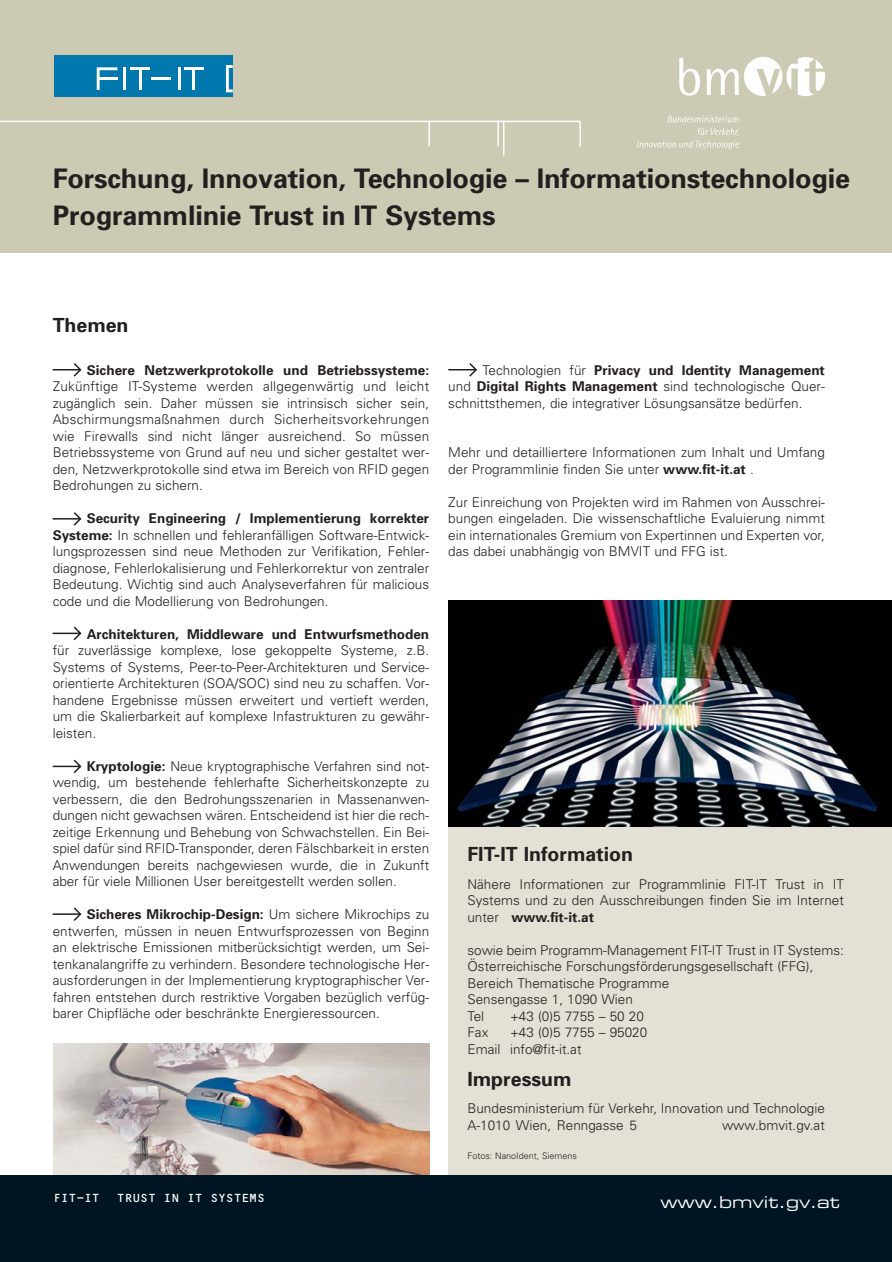
<style>
.page{position:relative;width:892px;height:1262px;background:#fff}
.page>*{position:absolute;margin:0;border:0;box-sizing:border-box;transform-origin:0 0}
.t1{font:700 27px/37.5px "Univers";letter-spacing:-.005em;color:#231f20}
.t2{font:700 19.5px "Univers";color:#231f20}
.t3{font:16.5px "Eurostile Extended Two";color:#fff}
.t4{font:300 13.5px/16.5px "Univers";color:#231f20;text-align:justify}
.t5{font:700 13.5px "Univers";letter-spacing:.005em;color:#231f20}
.t6{font:12px "OCRB";letter-spacing:-.07em;color:#fff}
.t7{font:300 9px "Univers";color:#231f20}
.s1{font-weight:700}
</style>
<div class="page">
<img style="left:448px;top:600px;width:443px;height:227px">
<img style="left:53px;top:1043px;width:377px;height:132px">
<div style="left:448px;top:827px;width:443px;height:360px;background:#e3e1d5"></div>
<div style="left:0;top:1175px;width:891px;height:87px;background:#001522"></div>
<div style="left:0;top:0;width:891px;height:252px;background:#cdcab3"></div>
<hr style="left:579px;top:121px;width:2px;height:26px;background:#fff">
<hr style="left:497px;top:121px;width:2px;height:25px;background:#fff">
<hr style="left:428px;top:121px;width:2px;height:25px;background:#fff">
<hr style="left:503px;top:121px;width:1px;height:34px;background:#fff">
<hr style="left:0;top:121px;width:580px;height:1px;background:#fff">
<svg style="left:637px;top:128px;width:102px;height:21px"></svg>
<svg style="left:667px;top:116px;width:71px;height:6px"></svg>
<svg style="left:679px;top:58px;width:21px;height:38px"></svg>
<svg style="left:706px;top:57px;width:119px;height:39px"></svg>
<svg style="left:53px;top:363px;width:29px;height:14px"></svg>
<svg style="left:448px;top:363px;width:29px;height:14px"></svg>
<hr style="left:53px;top:518px;width:27px;height:2px;background:#231f20">
<svg style="left:72px;top:512px;width:10px;height:14px"></svg>
<svg style="left:53px;top:626px;width:29px;height:15px"></svg>
<svg style="left:53px;top:759px;width:29px;height:15px"></svg>
<hr style="left:53px;top:913px;width:27px;height:2px;background:#231f20">
<svg style="left:72px;top:907px;width:10px;height:14px"></svg>
<div style="left:54px;top:56px;width:179px;height:41px;background:#0078ad"></div>
<svg style="left:97px;top:67px;width:20px;height:23px"></svg>
<hr style="left:98px;top:77px;width:19px;height:3px;background:#fff">
<hr style="left:123px;top:67px;width:3px;height:23px;background:#fff">
<hr style="left:139px;top:69px;width:2px;height:21px;background:#fff">
<hr style="left:130px;top:67px;width:20px;height:3px;background:#fff">
<hr style="left:152px;top:77px;width:19px;height:3px;background:#fff">
<hr style="left:178px;top:67px;width:3px;height:23px;background:#fff">
<hr style="left:192px;top:69px;width:3px;height:21px;background:#fff">
<hr style="left:184px;top:67px;width:19px;height:3px;background:#fff">
<svg style="left:226px;top:65px;width:7px;height:27px"></svg>
<h1 class="t1" style="left:53px;top:162px;width:799px">Forschung, Innovation, Technologie – Informationstechnologie<br>Programmlinie Trust in IT Systems</h1>
<h2 class="t2" style="left:53px;top:318px;width:77px">Themen</h2>
<p class="t5" style="left:87px;top:365px;width:344px">Sichere Netzwerkprotokolle und Betriebssysteme:</p>
<p class="t4" style="left:53px;top:380px;width:378px">Zukünftige IT-Systeme werden allgegenwärtig und leicht zugänglich sein. Daher müssen sie intrinsisch sicher sein, Abschirmungsmaßnahmen durch Sicherheitsvorkehrungen wie Firewalls sind nicht länger ausreichend. So müssen Betriebssysteme von Grund auf neu und sicher gestaltet wer&shy;den, Netzwerkprotokolle sind etwa im Bereich von RFID gegen Bedrohungen zu sichern.</p>
<p class="t4" style="left:53px;top:512px;width:378px;text-indent:34px"><span class="s1">Security Engineering / Implementierung korrekter Systeme:</span> In schnellen und fehleranfälligen Software-Entwick&shy;lungsprozessen sind neue Methoden zur Verifikation, Fehler&shy;diagnose, Fehlerlokalisierung und Fehlerkorrektur von zentraler Bedeutung. Wichtig sind auch Analyseverfahren für malicious code und die Modellierung von Bedrohungen.</p>
<p class="t5" style="left:87px;top:629px;width:344px">Architekturen, Middleware und Entwurfsmethoden</p>
<p class="t4" style="left:53px;top:644px;width:378px">für zuverlässige komplexe, lose gekoppelte Systeme, z.B.<br>Systems of Systems, Peer-to-Peer-Architekturen und Service&shy;orientierte Architekturen (SOA/SOC) sind neu zu schaffen. Vor&shy;handene Ergebnisse müssen erweitert und vertieft werden, um die Skalierbarkeit auf komplexe Infastrukturen zu gewähr&shy;leisten.</p>
<p class="t4" style="left:53px;top:759px;width:378px;text-indent:34px"><span class="s1">Kryptologie:</span> Neue kryptographische Verfahren sind not&shy;wendig, um bestehende fehlerhafte Sicherheitskonzepte zu verbessern, die den Bedrohungsszenarien in Massenanwen&shy;dungen nicht gewachsen wären. Entscheidend ist hier die rech&shy;zeitige Erkennung und Behebung von Schwachstellen. Ein Bei&shy;spiel dafür sind RFID-Transponder, deren Fälschbarkeit in ersten Anwendungen bereits nachgewiesen wurde, die in Zukunft aber für viele Millionen User bereitgestellt werden sollen.</p>
<p class="t4" style="left:53px;top:908px;width:378px;text-indent:34px"><span class="s1">Sicheres Mikrochip-Design:</span> Um sichere Mikrochips zu entwerfen, müssen in neuen Entwurfsprozessen von Beginn an elektrische Emissionen mitberücksichtigt werden, um Sei&shy;tenkanalangriffe zu verhindern. Besondere technologische Her&shy;ausforderungen in der Implementierung kryptographischer Ver&shy;fahren entstehen durch restriktive Vorgaben bezüglich verfüg&shy;barer Chipfläche oder beschränkte Energieressourcen.</p>
<p class="t6" style="left:53px;top:1193px;width:49px">FIT-IT</p>
<p class="t6" style="left:117px;top:1193px;width:150px">TRUST IN IT SYSTEMS</p>
<p class="t4" style="left:448px;top:363px;width:378px;text-indent:34px">Technologien für <span class="s1">Privacy und Identity Management </span>und <span class="s1">Digital Rights Management</span> sind technologische Quer&shy;schnittsthemen, die integrativer Lösungsansätze bedürfen.</p>
<p class="t4" style="left:448px;top:446px;width:378px">Mehr und detailliertere Informationen zum Inhalt und Umfang der Programmlinie finden Sie unter <span class="s1">www.fit-it.at</span> .</p>
<p class="t4" style="left:448px;top:495px;width:378px">Zur Einreichung von Projekten wird im Rahmen von Ausschrei&shy;bungen eingeladen. Die wissenschaftliche Evaluierung nimmt ein internationales Gremium von Expertinnen und Experten vor, das dabei unabhängig von BMVIT und FFG ist.</p>
<h2 class="t2" style="left:467px;top:847px;width:167px">FIT-IT Information</h2>
<p class="t4" style="left:467px;top:877px;width:378px">Nähere Informationen zur Programmlinie FIT-IT Trust in IT Systems und zu den Ausschreibungen finden Sie im Internet unter <span class="s1">www.fit-it.at</span></p>
<p class="t4" style="left:467px;top:943px;width:378px;text-align:left">sowie beim Programm-Management FIT-IT Trust in IT Systems:<br>Österreichische Forschungsförderungsgesellschaft (FFG), Bereich Thematische Programme<br>Sensengasse 1, 1090 Wien<br>Tel</p>
<p class="t4" style="left:510px;top:1009px;width:135px">+43 (0)5 7755 – 50 20</p>
<p class="t4" style="left:467px;top:1025px;width:23px">Fax</p>
<p class="t4" style="left:467px;top:1025px;width:181px;text-indent:43px">+43 (0)5 7755 – 95020<br>Email info@fit-it.at</p>
<h2 class="t2" style="left:467px;top:1072px;width:105px">Impressum</h2>
<p class="t4" style="left:467px;top:1101px;width:359px">Bundesministerium für Verkehr, Innovation und Technologie<br>A-1010 Wien, Renngasse 5</p>
<p class="t4" style="left:722px;top:1118px;width:104px">www.bmvit.gv.at</p>
<p class="t7" style="left:467px;top:1153px;width:111px">Fotos: NanoIdent, Siemens</p>
<p class="t3" style="left:660px;top:1196px;width:181px">www.bmvit.gv.at</p>
</div>
